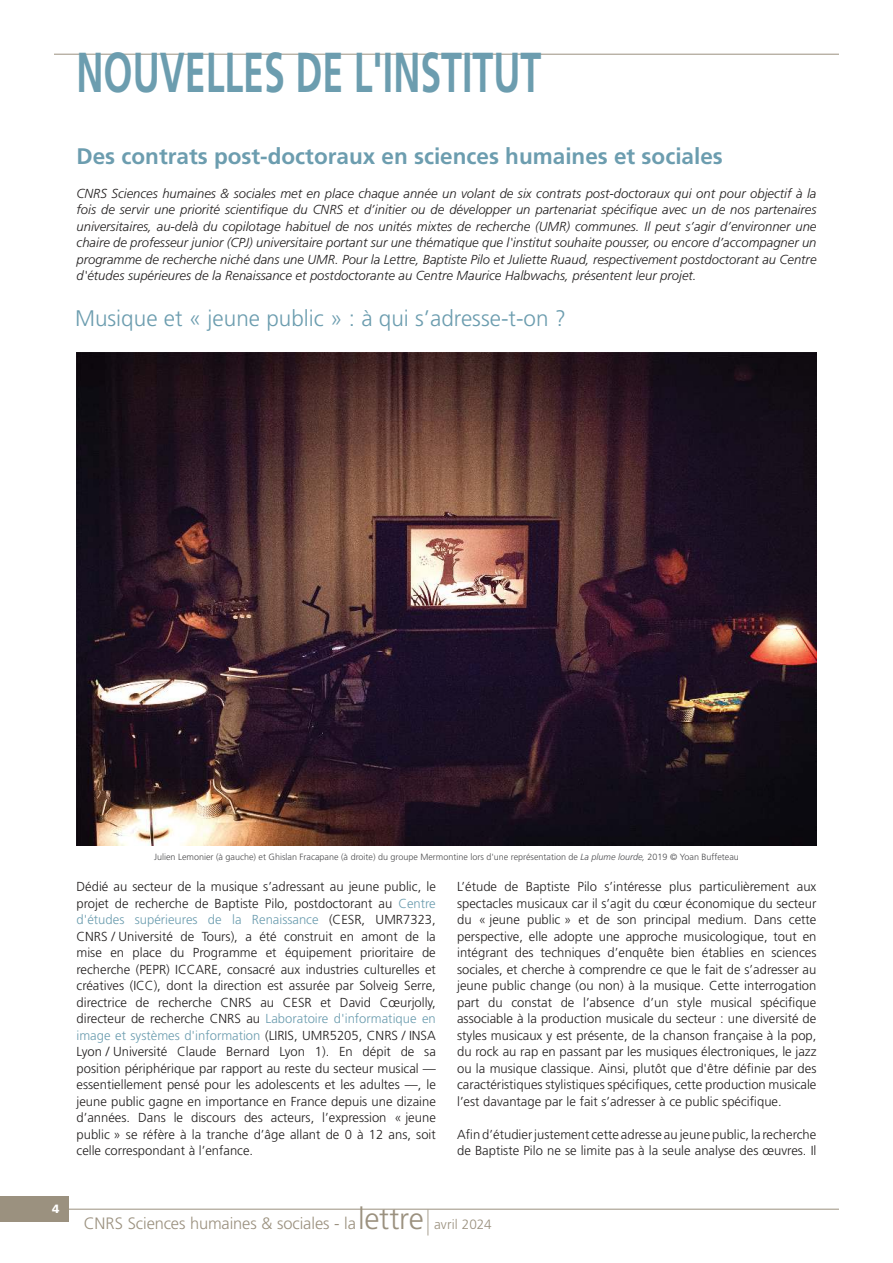
<style>
.page{position:relative;width:893px;height:1263px;background:#fff}
.page>*{position:absolute;margin:0;border:0;box-sizing:border-box;transform-origin:0 0}
.t1{font:700 56.25px "Frutiger LT Std";color:#6c9daf;scale:.67 1}
.t2{font:700 22.5px "Frutiger LT Std";color:#6c9daf}
.t3{font:300 22.5px "Frutiger LT Std";color:#6c9daf}
.t4{font:300 16.5px "Frutiger LT Std";letter-spacing:-.005em;color:#9b917f}
.t5{font:300 13.05px/16.5px "Frutiger LT Std";color:#221f1f;text-align:justify}
.t6{font:italic 300 13.05px/16.5px "Frutiger LT Std";color:#221f1f;text-align:justify}
.t7{font:900 12px "Frutiger LT Std";color:#fff}
.t8{font:300 9px "Frutiger LT Std";color:#4c4c4e}
.s1{font-style:italic}
.s2{color:#6c9daf}
.s3{font-size:30.15px}
.s4{font-size:25.95px}
.s5{font-size:13.5px}
</style>
<div class="page">
<hr style="left:54px;top:54px;width:785px;height:1px;background:#9b917f">
<hr style="left:68px;top:1209px;width:771px;height:1px;background:#9b917f">
<div style="left:0;top:1196px;width:68px;height:26px;background:#9b917f"></div>
<img style="left:77px;top:352px;width:739px;height:494px">
<h1 class="t1" style="left:77px;top:42px;width:695px">NOUVELLES DE L'INSTITUT</h1>
<h2 class="t2" style="left:77px;top:144px;width:648px">Des contrats post-doctoraux en sciences humaines et sociales</h2>
<p class="t6" style="left:77px;top:185px;width:741px">CNRS Sciences humaines &amp; sociales met en place chaque année un volant de six contrats post-doctoraux qui ont pour objectif à la fois de servir une priorité scientifique du CNRS et d’initier ou de développer un partenariat spécifique avec un de nos partenaires universitaires, au-delà du copilotage habituel de nos unités mixtes de recherche (UMR) communes. Il peut s’agir d’environner une chaire de professeur junior (CPJ) universitaire portant sur une thématique que l'institut souhaite pousser, ou encore d’accompagner un programme de recherche niché dans une UMR. Pour la Lettre, Baptiste Pilo et Juliette Ruaud, respectivement postdoctorant au Centre d'études supérieures de la Renaissance et postdoctorante au Centre Maurice Halbwachs, présentent leur projet.</p>
<h2 class="t3" style="left:75px;top:306px;width:492px">Musique et « jeune public » : à qui s’adresse-t-on ?</h2>
<p class="t8" style="left:154px;top:853px;width:586px">Julien Lemonier (à gauche) et Ghislan Fracapane (à droite) du groupe Mermontine lors d'une représentation de <span class="s1">La plume lourde,</span> 2019 © Yoan Buffeteau</p>
<p class="t5" style="left:77px;top:878px;width:361px">Dédié au secteur de la musique s’adressant au jeune public, le projet de recherche de Baptiste Pilo, postdoctorant au <span class="s2">Centre d'études supérieures de la Renaissance</span> (CESR, UMR7323, CNRS / Université de Tours), a été construit en amont de la mise en place du Programme et équipement prioritaire de recherche (PEPR) ICCARE, consacré aux industries culturelles et créatives (ICC), dont la direction est assurée par Solveig Serre, directrice de recherche CNRS au CESR et David Cœurjolly, directeur de recherche CNRS au <span class="s2">Laboratoire d'informatique en image et systèmes d'information</span> (LIRIS, UMR5205, CNRS / INSA Lyon / Université Claude Bernard Lyon 1). En dépit de sa position périphérique par rapport au reste du secteur musical — essentiellement pensé pour les adolescents et les adultes —, le jeune public gagne en importance en France depuis une dizaine d’années. Dans le discours des acteurs, l’expression « jeune public » se réfère à la tranche d’âge allant de 0 à 12 ans, soit celle correspondant à l’enfance.</p>
<p class="t5" style="left:457px;top:878px;width:361px">L’étude de Baptiste Pilo s’intéresse plus particulièrement aux spectacles musicaux car il s’agit du cœur économique du secteur du « jeune public » et de son principal medium. Dans cette perspective, elle adopte une approche musicologique, tout en intégrant des techniques d’enquête bien établies en sciences sociales, et cherche à comprendre ce que le fait de s’adresser au jeune public change (ou non) à la musique. Cette interrogation part du constat de l’absence d’un style musical spécifique associable à la production musicale du secteur : une diversité de styles musicaux y est présente, de la chanson française à la pop, du rock au rap en passant par les musiques électroniques, le jazz ou la musique classique. Ainsi, plutôt que d'être définie par des caractéristiques stylistiques spécifiques, cette production musicale l’est davantage par le fait s’adresser à ce public spécifique.</p>
<p class="t5" style="left:457px;top:1126px;width:361px">Afin d’étudier justement cette adresse au jeune public, la recherche de Baptiste Pilo ne se limite pas à la seule analyse des œuvres. Il</p>
<p class="t7" style="left:52px;top:1202px;width:9px">4</p>
<p class="t4" style="left:84px;top:1217px;width:409px">CNRS Sciences humaines &amp; sociales - la <span class="s3">lettre</span><span class="s4">|</span> <span class="s5">avril 2024</span></p>
</div>
